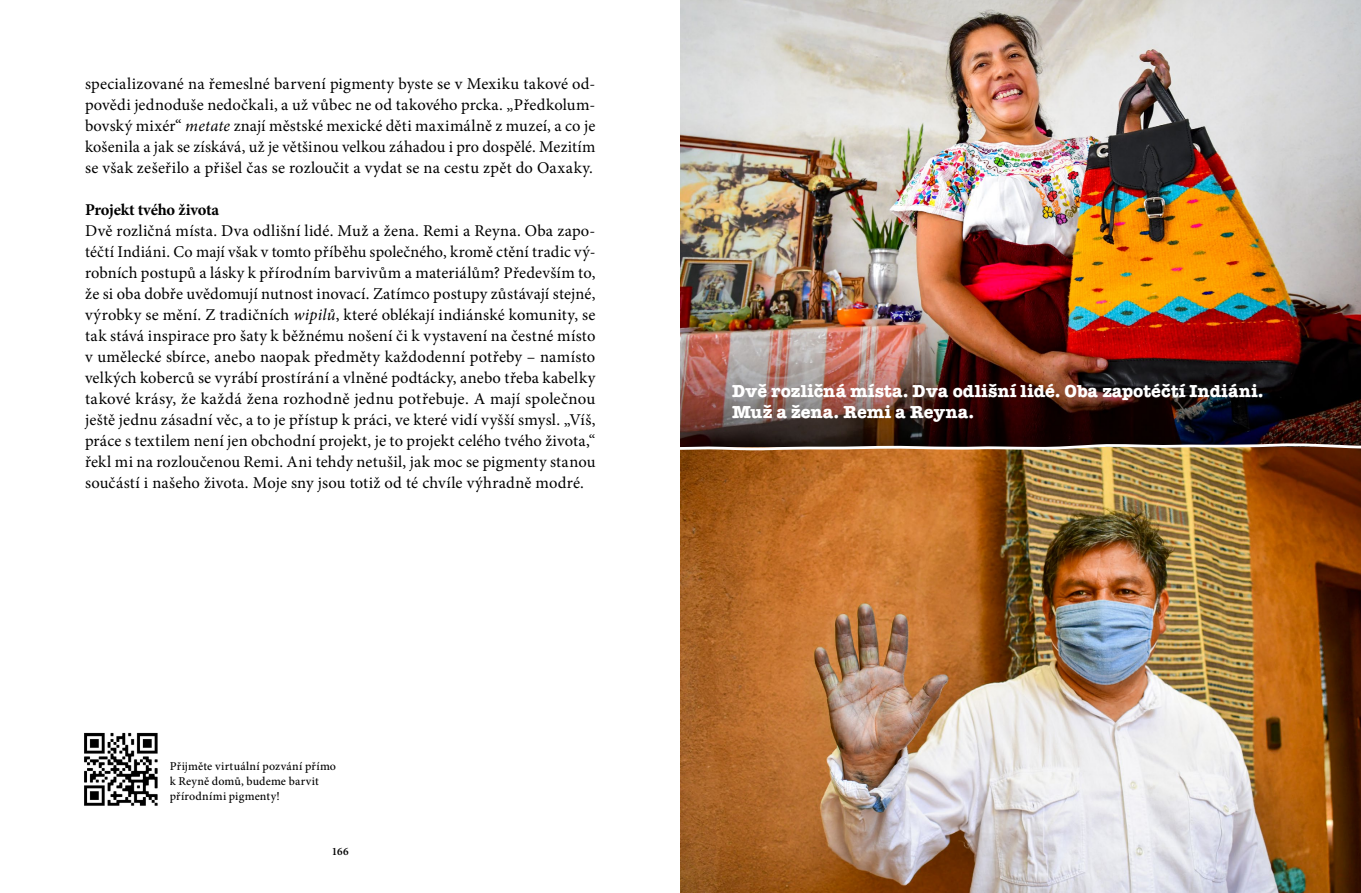
<style>
.page{position:relative;width:1361px;height:893px;background:#fff}
.page>*{position:absolute;margin:0;border:0;box-sizing:border-box;transform-origin:0 0}
.t1{font:700 17.55px/21px "American Typewriter ITC Pro";letter-spacing:.005em;color:#fff}
.t2{font:16.5px/21px "Minion Pro";letter-spacing:.015em;color:#000;text-align:justify}
.t3{font:700 16.5px "Minion Pro";letter-spacing:-.015em;color:#000}
.t4{font:500 12px/15px "Minion Pro";letter-spacing:.02em;color:#000}
.t5{font:600 11.25px "Minion Pro";color:#000}
.s1{font-style:italic}
</style>
<div class="page">
<img style="left:680px;top:452px;width:681px;height:441px">
<img style="left:680px;top:0;width:681px;height:443px">
<img style="left:680px;top:443px;width:681px;height:9px">
<img style="left:84px;top:732px;width:74px;height:74px">
<p class="t2" style="left:85px;top:73px;width:512px">specializované na řemeslné barvení pigmenty byste se v Mexiku takové od&shy;povědi jednoduše nedočkali, a už vůbec ne od takového prcka. „Předkolum&shy;bovský mixér“ <span class="s1">metate</span> znají městské mexické děti maximálně z muzeí, a co je košenila a jak se získává, už je většinou velkou záhadou i pro dospělé. Mezitím se však zešeřilo a přišel čas se rozloučit a vydat se na cestu zpět do Oaxaky.</p>
<p class="t3" style="left:85px;top:198px;width:136px">Projekt tvého života</p>
<p class="t2" style="left:85px;top:220px;width:512px">Dvě rozličná místa. Dva odlišní lidé. Muž a žena. Remi a Reyna. Oba zapo&shy;téčtí Indiáni. Co mají však v tomto příběhu společného, kromě ctění tradic vý&shy;robních postupů a lásky k přírodním barvivům a materiálům? Především to, že si oba dobře uvědomují nutnost inovací. Zatímco postupy zůstávají stejné, výrobky se mění. Z tradičních <span class="s1">wipilů</span>, které oblékají indiánské komunity, se tak stává inspirace pro šaty k běžnému nošení či k vystavení na čestné místo v umělecké sbírce, anebo naopak předměty každodenní potřeby – namísto velkých koberců se vyrábí prostírání a vlněné podtácky, anebo třeba kabelky takové krásy, že každá žena rozhodně jednu potřebuje. A mají společnou ještě jednu zásadní věc, a to je přístup k práci, ve které vidí vyšší smysl. „Víš, práce s textilem není jen obchodní projekt, je to projekt celého tvého života,“ řekl mi na rozloučenou Remi. Ani tehdy netušil, jak moc se pigmenty stanou součástí i našeho života. Moje sny jsou totiž od té chvíle výhradně modré.</p>
<p class="t4" style="left:170px;top:758px;width:168px">Přijměte virtuální pozvání přímo k Reyně domů, budeme barvit přírodními pigmenty!</p>
<p class="t5" style="left:332px;top:843px;width:18px">166</p>
<p class="t1" style="left:732px;top:381px;width:533px">Dvě rozličná místa. Dva odlišní lidé. Oba zapotéčtí Indiáni.<br>Muž a žena. Remi a Reyna.</p>
</div>
